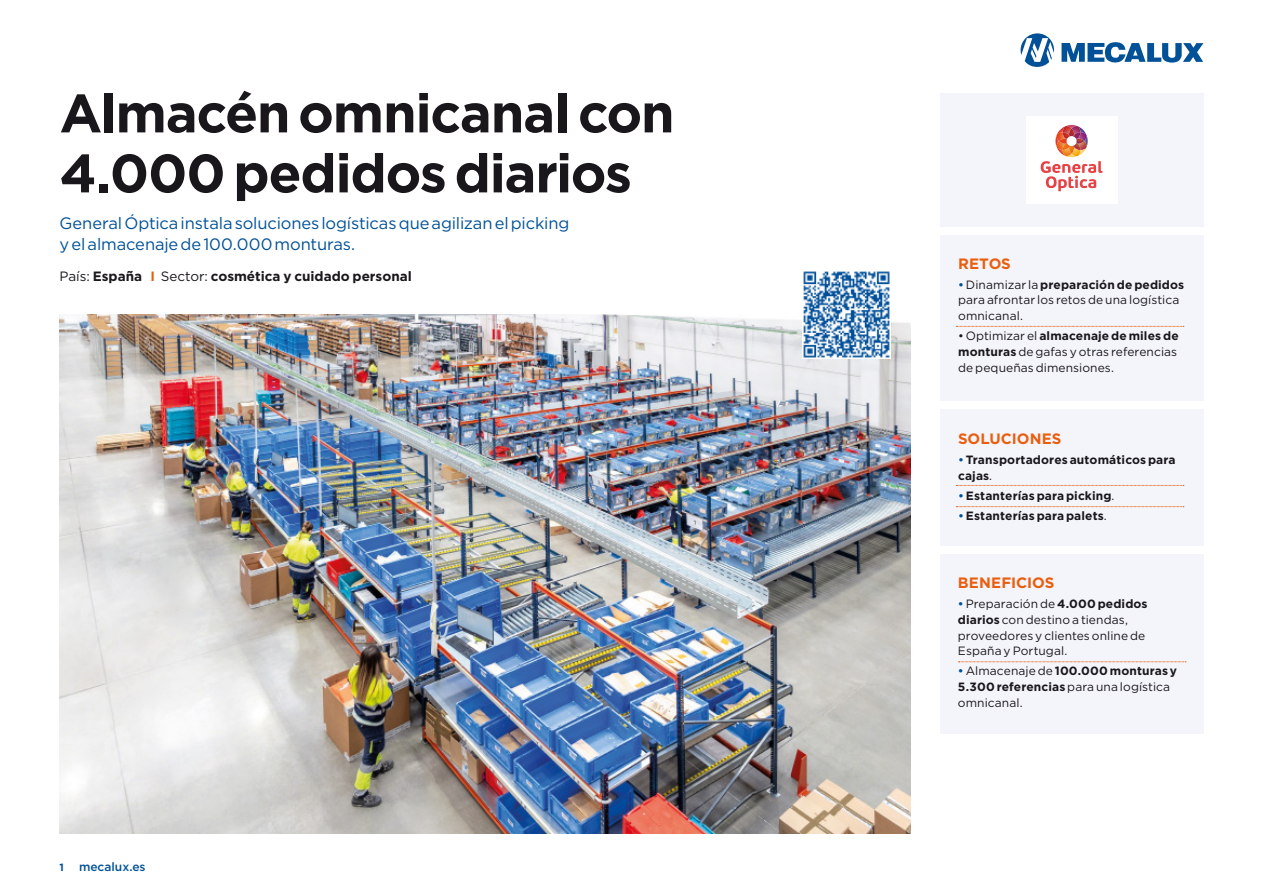
<style>
.page{position:relative;width:1263px;height:893px;background:#fff}
.page>*{position:absolute;margin:0;border:0;box-sizing:border-box;transform-origin:0 0}
.t1{font:700 54px/60px "Gotham";letter-spacing:-.025em;color:#1a171c}
.t2{font:16.5px/21px "Gotham";letter-spacing:-.01em;color:#005198}
.t3{font:700 15px "Gotham";color:#e95e0f}
.t4{font:700 13.5px "Gotham";color:#1a171c}
.t5{font:12px/15.8px "Gotham";letter-spacing:.005em;color:#1a171c}
.t6{font:700 12px/15.8px "Gotham";letter-spacing:.01em;color:#1a171c}
.t7{font:500 12px "Gotham";color:#005198}
.t8{font:700 10.5px "Gotham";color:#005198}
.s1{font-weight:400}
.s2{color:#e95e0f}
.s3{font-weight:500;color:#005198}
.s4{font-weight:700}
</style>
<div class="page">
<svg style="left:1020px;top:33px;width:34px;height:34px"></svg>
<svg style="left:1061px;top:42px;width:142px;height:21px"></svg>
<div style="left:940px;top:235px;width:263px;height:166px;background:#f4f5fa"></div>
<svg style="left:956px;top:326px;width:228px;height:1px"></svg>
<div style="left:940px;top:94px;width:263px;height:133px;background:#f4f5fa"></div>
<div style="left:940px;top:409px;width:263px;height:136px;background:#f4f5fa"></div>
<div style="left:940px;top:554px;width:263px;height:179px;background:#f4f5fa"></div>
<svg style="left:958px;top:661px;width:228px;height:1px"></svg>
<img style="left:60px;top:314px;width:850px;height:519px">
<img style="left:803px;top:271px;width:88px;height:87px">
<div style="left:1026px;top:117px;width:91px;height:87px;background:#fff"></div>
<svg style="left:1041px;top:125px;width:61px;height:66px"></svg>
<div style="left:1066px;top:136px;width:10px;height:10px;background:#fff;border-radius:50%"></div>
<svg style="left:956px;top:485px;width:228px;height:1px"></svg>
<svg style="left:956px;top:506px;width:228px;height:1px"></svg>
<h1 class="t1" style="left:60px;top:83px;width:617px">Almacén omnicanal con<br>4.000 pedidos diarios</h1>
<h2 class="t2" style="left:60px;top:213px;width:511px">General Óptica instala soluciones logísticas que agilizan el picking y el almacenaje de 100.000 monturas.</h2>
<p class="t4" style="left:60px;top:267px;width:354px"><span class="s1">País:</span> España <span class="s2">I</span> <span class="s1">Sector:</span> cosmética y cuidado personal</p>
<p class="t8" style="left:60px;top:860px;width:6px">1</p>
<p class="t7" style="left:79px;top:859px;width:68px">mecalux.es</p>
<p class="t3" style="left:958px;top:253px;width:54px">RETOS</p>
<p class="t5" style="left:958px;top:276px;width:228px"><span class="s3">•</span> Dinamizar la <span class="s4">preparación de pedidos </span>para afrontar los retos de una logística omnicanal.</p>
<p class="t5" style="left:958px;top:328px;width:222px">• Optimizar el <span class="s4">almacenaje de miles de monturas</span> de gafas y otras referencias de pequeñas dimensiones.</p>
<p class="t3" style="left:958px;top:429px;width:105px">SOLUCIONES</p>
<p class="t6" style="left:958px;top:452px;width:219px"><span class="s3">•</span> Transportadores automáticos para cajas<span class="s1">.</span></p>
<p class="t6" style="left:958px;top:488px;width:158px"><span class="s3">•</span> Estanterías para picking<span class="s1">.</span></p>
<p class="t6" style="left:958px;top:508px;width:150px"><span class="s3">•</span> Estanterías para palets<span class="s1">.</span></p>
<p class="t3" style="left:958px;top:573px;width:98px">BENEFICIOS</p>
<p class="t5" style="left:958px;top:596px;width:191px"><span class="s3">•</span>Preparación de <span class="s4">4.000 pedidos diarios</span> con destino a tiendas, proveedores y clientes online de<br>España y Portugal.</p>
<p class="t5" style="left:958px;top:663px;width:221px"><span class="s3">•</span> Almacenaje de <span class="s4">100.000 monturas y<br>5.300 referencias</span> para una logística omnicanal.</p>
</div>
